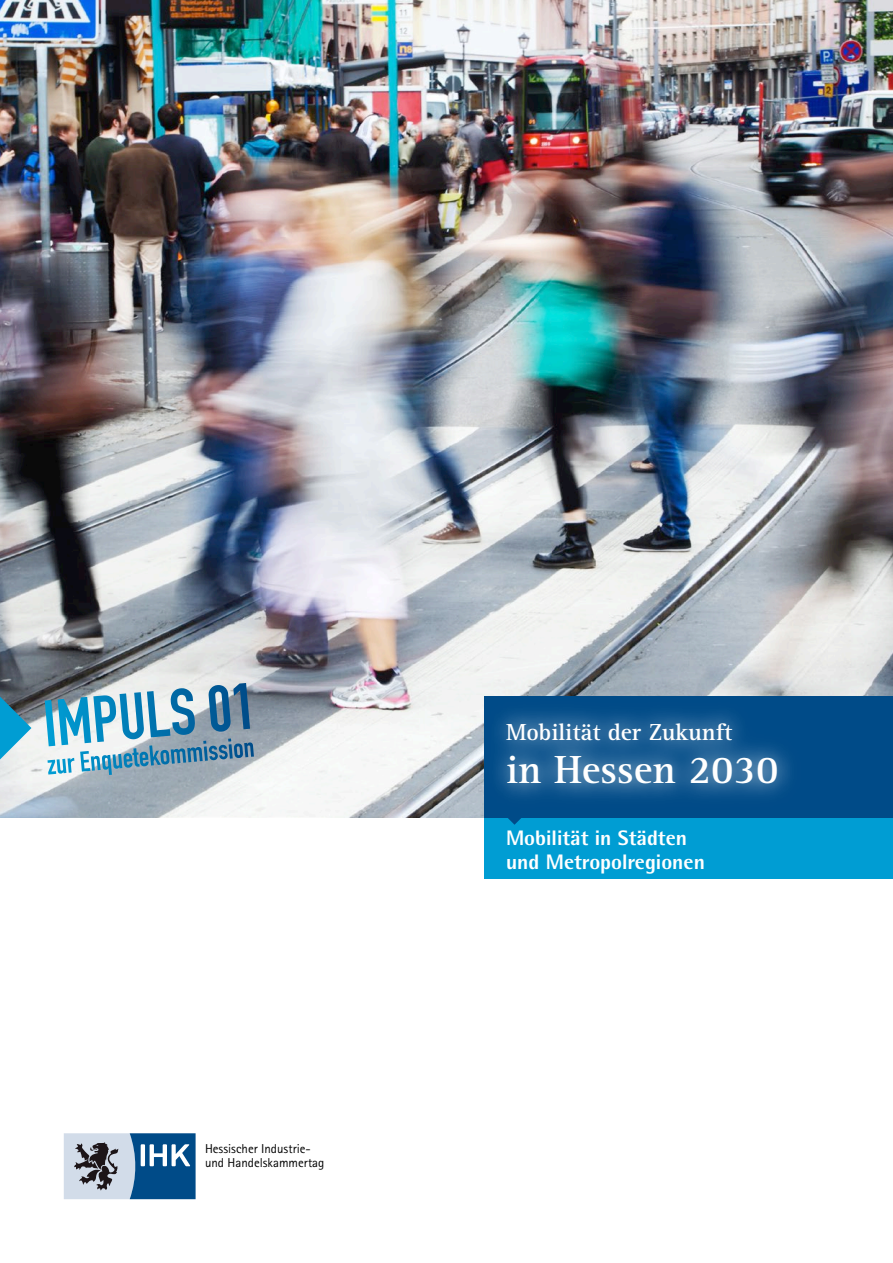
<style>
.page{position:relative;width:893px;height:1263px;background:#fff}
.page>*{position:absolute;margin:0;border:0;box-sizing:border-box;transform-origin:0 0}
.t1{font:700 40.5px "Rotis Serif Pro";color:#fff}
.t2{font:700 24px "Rotis Serif Pro";color:#fff}
.Titel_Subline{font:800 21px "Rotis Semi Sans Pro";color:#fff}
.t3{font:12.9px/13.5px "Agfa Rotis Sans Serif";color:#000}
</style>
<div class="page">
<img style="left:0;top:0;width:893px;height:818px">
<div style="left:485px;top:696px;width:408px;height:122px;background:#004b88"></div>
<div style="left:485px;top:818px;width:408px;height:61px;background:#009dd3"></div>
<svg style="left:508px;top:818px;width:13px;height:7px"></svg>
<svg style="left:64px;top:1133px;width:132px;height:66px;background:#6c8ead"></svg>
<div style="left:481px;top:696px;width:323px;height:115px;background:#004b88"></div>
<div style="left:489px;top:705px;width:307px;height:98px;background:#fff;opacity:.75"></div>
<svg style="left:0;top:696px;width:31px;height:63px"></svg>
<svg style="left:93px;top:683px;width:161px;height:82px"></svg>
<p class="t3" style="left:205px;top:1142px;width:121px">Hessischer Industrie&shy;und Handelskammertag</p>
<p class="t2" style="left:506px;top:717px;width:228px">Mobilität der Zukunft</p>
<p class="t1" style="left:506px;top:745px;width:274px">in Hessen 2030</p>
<p class="Titel_Subline" style="left:506px;top:824px;width:183px">Mobilität in Städten</p>
<p class="Titel_Subline" style="left:506px;top:848px;width:200px">und Metropolregionen</p>
</div>
